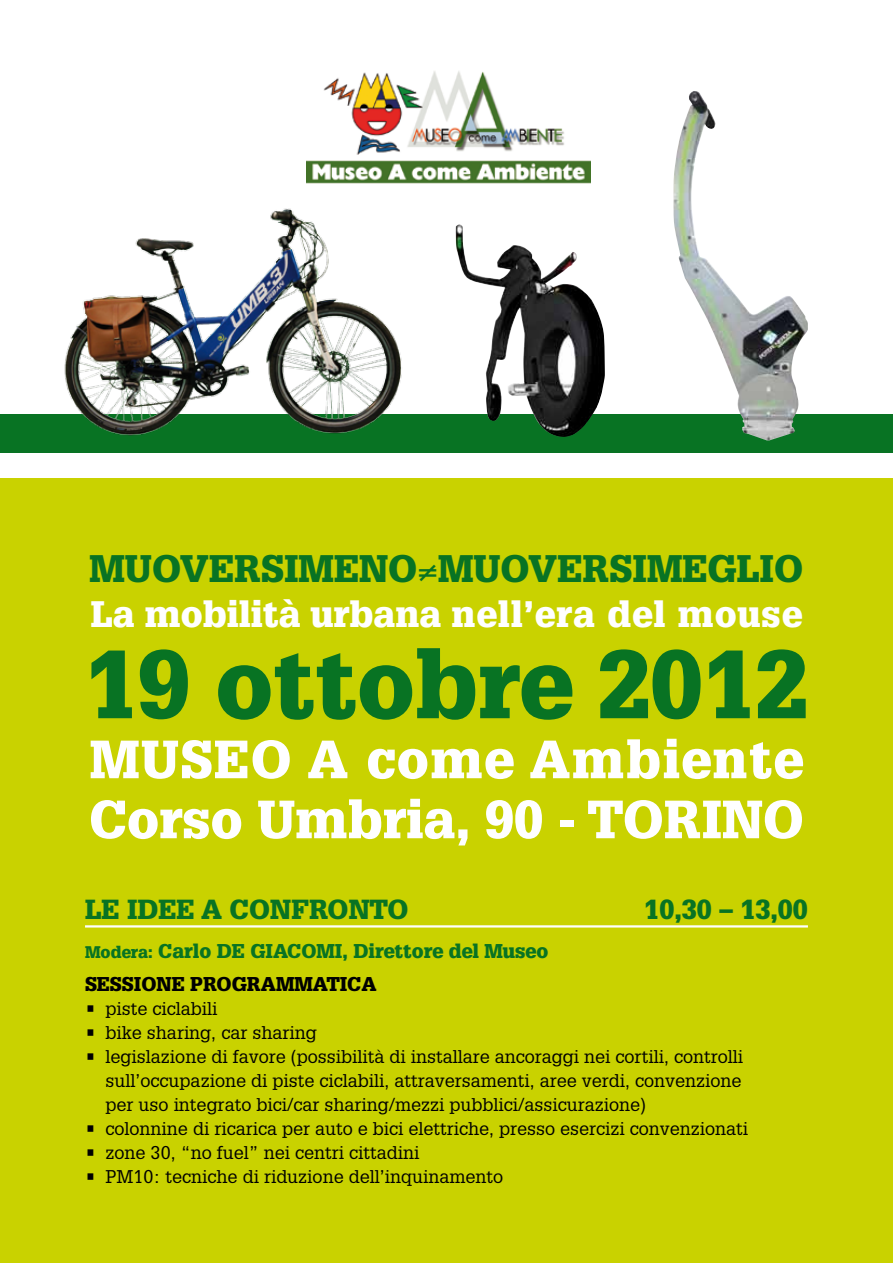
<style>
.page{position:relative;width:893px;height:1263px;background:#fff}
.page>*{position:absolute;margin:0;border:0;box-sizing:border-box;transform-origin:0 0}
.t1{font:900 94.5px "Glypha";color:#087323}
.t2{font:900 52.5px/60px "Glypha";letter-spacing:.015em;color:#fff}
.t3{font:900 37.5px "Glypha";color:#087323}
.t4{font:900 36px "Glypha";color:#fff}
.t5{font:900 27px "Glypha";color:#087323}
.t6{font:900 19.5px/33px "Glypha";color:#087323}
.t7{font:900 19.5px "Glypha";color:#000}
.t8{font:18px/24px "Glypha";color:#000;text-align:justify}
.s1{font-size:16.5px}
.s2{color:#000}
</style>
<div class="page">
<div style="left:0;top:415px;width:893px;height:38px;background:#087323"></div>
<div style="left:0;top:479px;width:893px;height:784px;background:#c9d200"></div>
<img style="left:19px;top:208px;width:421px;height:228px">
<hr style="left:85px;top:925px;width:723px;height:2px;background:#fff">
<img style="left:456px;top:224px;width:149px;height:213px">
<img style="left:306px;top:71px;width:285px;height:113px">
<img style="left:673px;top:91px;width:135px;height:349px">
<h3 class="t3" style="left:90px;top:546px;width:715px">muoversimeno≠muoversimeglio</h3>
<h3 class="t4" style="left:91px;top:592px;width:713px">La mobilità urbana nell’era del mouse</h3>
<h1 class="t1" style="left:85px;top:627px;width:724px">19 ottobre 2012</h1>
<h2 class="t2" style="left:90px;top:729px;width:41px">MUSEO</h2>
<h2 class="t2" style="left:89px;top:729px;width:715px;text-indent:218px">A come Ambiente<br>Corso Umbria, 90 - TORINO</h2>
<h3 class="t5" style="left:85px;top:893px;width:245px">LE IDEE A CONFRON</h3>
<h3 class="t5" style="left:370px;top:893px;width:30px">TO</h3>
<h3 class="t5" style="left:644px;top:893px;width:165px">10,30 – 13,00</h3>
<p class="t6" style="left:85px;top:935px;width:465px"><span class="s1">Modera:</span> Carlo De Giacomi, Direttore del Museo<br><span class="s2">SESSIONE</span></p>
<p class="t7" style="left:190px;top:972px;width:29px">PROGR</p>
<p class="t7" style="left:261px;top:972px;width:117px">AMMATICA</p>
<p class="t8" style="left:85px;top:996px;width:134px">• piste ciclabili</p>
<p class="t8" style="left:85px;top:1020px;width:233px">• bike sharing, car sharing</p>
<p class="t8" style="left:106px;top:1044px;width:639px;text-indent:-21px">• legislazione di favore (possibilità di installare ancoraggi nei cortili, controlli sull’occupazione di piste ciclabili, attraversamenti, aree verdi, convenzione per uso integrato bici/car sharing/mezzi pubblici/assicurazione)</p>
<p class="t8" style="left:85px;top:1116px;width:665px">• colonnine di ricarica per auto e bici elettriche, presso esercizi convenzionati</p>
<p class="t8" style="left:85px;top:1140px;width:336px">• zone 30, “no fuel” nei centri cittadini</p>
<p class="t8" style="left:85px;top:1164px;width:419px">• PM10: tecniche di riduzione dell’inquinamento</p>
</div>
